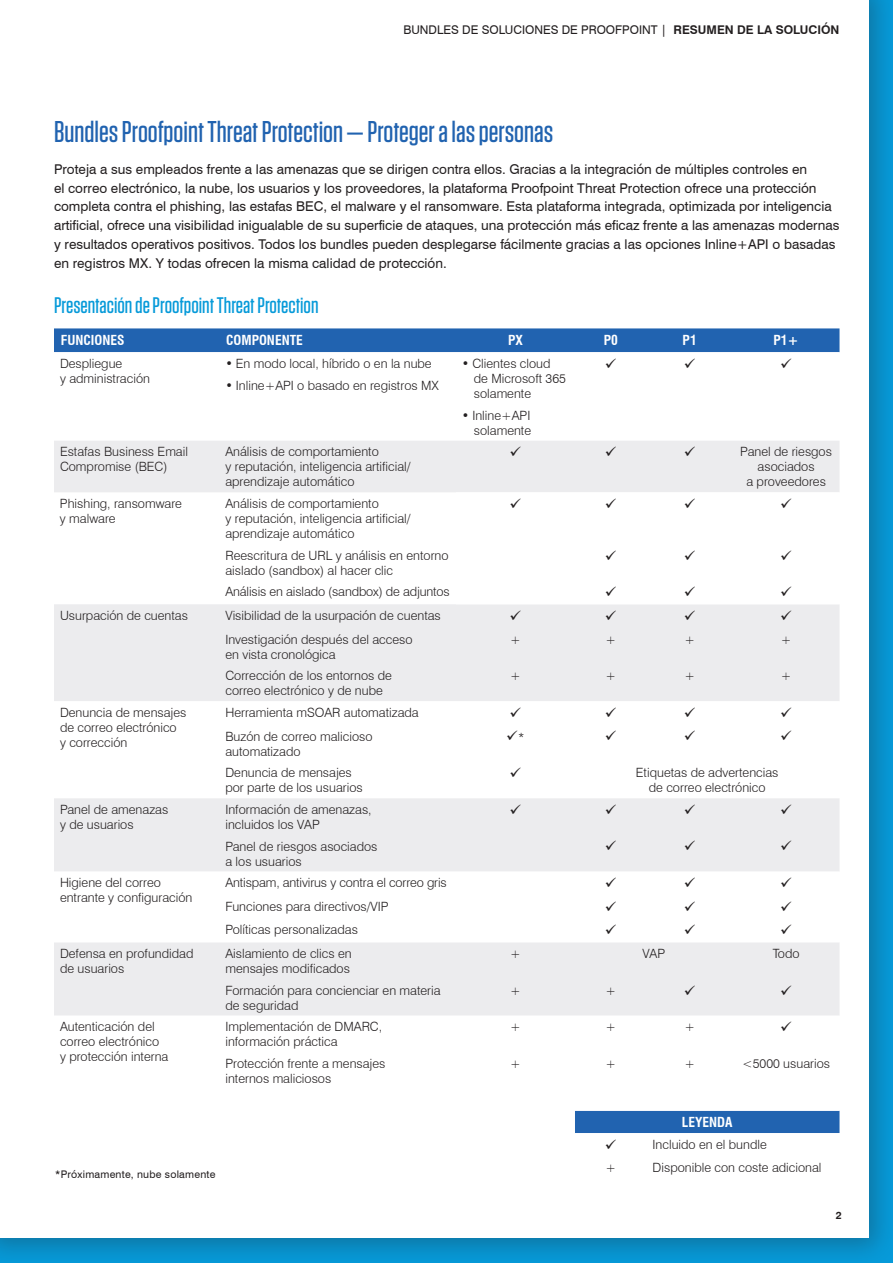
<style>
.page{position:relative;width:893px;height:1263px;background:#fff}
.page>*{position:absolute;margin:0;border:0;box-sizing:border-box;transform-origin:0 0}
.t1{font:500 30px "Tungsten";color:#2163b0}
.t2{font:500 22.5px "Tungsten";color:#069ad9}
.t3{font:13.5px/18.8px "Swiss 721 BT";color:#231f20}
.t4{font:700 condensed 13.5px "Swiss 721 BT";color:#fff}
.t5{font:300 12.75px/15px "Swiss 721 BT";color:#231f20}
.t6{font:12px "Swiss 721 BT";color:#231f20}
.t7{font:10.5px "Swiss 721 BT";letter-spacing:.02em;color:#231f20}
.t8{font:700 10.5px "Swiss 721 BT";color:#231f20}
.s1{font-weight:700}
</style>
<div class="page">
<div style="left:0;top:0;width:893px;height:1263px;background:#231f20;opacity:.3"></div>
<div style="left:0;top:0;width:868px;height:1237px;background:#fff"></div>
<div style="left:54px;top:328px;width:785px;height:24px;background:#2163b0"></div>
<svg style="left:54px;top:441px;width:785px;height:260px;fill:#ececee"></svg>
<svg style="left:219px;top:492px;width:620px;height:209px"></svg>
<svg style="left:54px;top:798px;width:785px;height:335px"></svg>
<svg style="left:511px;top:447px;width:10px;height:9px"></svg>
<svg style="left:606px;top:447px;width:10px;height:9px"></svg>
<svg style="left:685px;top:447px;width:10px;height:9px"></svg>
<svg style="left:511px;top:498px;width:10px;height:10px"></svg>
<svg style="left:606px;top:498px;width:10px;height:10px"></svg>
<svg style="left:685px;top:498px;width:10px;height:10px"></svg>
<svg style="left:781px;top:498px;width:10px;height:10px"></svg>
<svg style="left:606px;top:550px;width:10px;height:10px"></svg>
<svg style="left:685px;top:550px;width:10px;height:10px"></svg>
<svg style="left:781px;top:550px;width:10px;height:10px"></svg>
<svg style="left:606px;top:587px;width:10px;height:9px"></svg>
<svg style="left:685px;top:587px;width:10px;height:9px"></svg>
<svg style="left:781px;top:587px;width:10px;height:9px"></svg>
<svg style="left:511px;top:610px;width:10px;height:10px"></svg>
<svg style="left:606px;top:610px;width:10px;height:10px"></svg>
<svg style="left:685px;top:610px;width:10px;height:10px"></svg>
<svg style="left:781px;top:610px;width:10px;height:10px"></svg>
<svg style="left:511px;top:804px;width:10px;height:10px"></svg>
<svg style="left:606px;top:804px;width:10px;height:10px"></svg>
<svg style="left:685px;top:804px;width:10px;height:10px"></svg>
<svg style="left:781px;top:804px;width:10px;height:10px"></svg>
<svg style="left:606px;top:841px;width:10px;height:10px"></svg>
<svg style="left:685px;top:841px;width:10px;height:10px"></svg>
<svg style="left:781px;top:841px;width:10px;height:10px"></svg>
<svg style="left:606px;top:877px;width:10px;height:10px"></svg>
<svg style="left:685px;top:877px;width:10px;height:10px"></svg>
<svg style="left:781px;top:877px;width:10px;height:10px"></svg>
<svg style="left:606px;top:901px;width:10px;height:10px"></svg>
<svg style="left:685px;top:901px;width:10px;height:10px"></svg>
<svg style="left:781px;top:901px;width:10px;height:10px"></svg>
<svg style="left:606px;top:925px;width:10px;height:9px"></svg>
<svg style="left:685px;top:925px;width:10px;height:9px"></svg>
<svg style="left:781px;top:925px;width:10px;height:9px"></svg>
<svg style="left:685px;top:985px;width:10px;height:10px"></svg>
<svg style="left:781px;top:985px;width:10px;height:10px"></svg>
<svg style="left:781px;top:1021px;width:10px;height:10px"></svg>
<p class="t6" style="left:403px;top:22px;width:437px">BUNDLES DE SOLUCIONES DE PROOFPOINT | <span class="s1">RESUMEN DE LA SOLUCIÓN</span></p>
<h1 class="t1" style="left:54px;top:116px;width:501px">Bundles Proofpoint Threat Protection — Proteger a las personas</h1>
<p class="t3" style="left:54px;top:160px;width:787px">Proteja a sus empleados frente a las amenazas que se dirigen contra ellos. Gracias a la integración de múltiples controles en<br>el correo electrónico, la nube, los usuarios y los proveedores, la plataforma Proofpoint Threat Protection ofrece una protección completa contra el phishing, las estafas BEC, el malware y el ransomware. Esta plataforma integrada, optimizada por inteligencia artificial, ofrece una visibilidad inigualable de su superficie de ataques, una protección más eficaz frente a las amenazas modernas y resultados operativos positivos. Todos los bundles pueden desplegarse fácilmente gracias a las opciones Inline+API o basadas en registros MX. Y todas ofrecen la misma calidad de protección.</p>
<h2 class="t2" style="left:54px;top:294px;width:266px">Presentación de Proofpoint Threat Protection</h2>
<p class="t4" style="left:61px;top:332px;width:65px">FUNCIONES</p>
<p class="t4" style="left:226px;top:332px;width:78px">COMPONENTE</p>
<p class="t4" style="left:508px;top:332px;width:16px">PX</p>
<p class="t4" style="left:604px;top:332px;width:16px">P0</p>
<p class="t4" style="left:683px;top:332px;width:16px">P1</p>
<p class="t4" style="left:773px;top:332px;width:27px">P1+</p>
<p class="t5" style="left:60px;top:356px;width:91px">Despliegue<br>y administración</p>
<p class="t5" style="left:225px;top:356px;width:208px">• En modo local, híbrido o en la nube</p>
<p class="t5" style="left:474px;top:356px;width:94px;text-indent:-12px">• Clientes cloud de Microsoft 365 solamente</p>
<p class="t5" style="left:462px;top:407px;width:71px;text-align:right">• Inline+API solamente</p>
<p class="t5" style="left:225px;top:377px;width:215px">• Inline+API o basado en registros MX</p>
<p class="t5" style="left:60px;top:444px;width:130px">Estafas Business Email<br>Compromise (BEC)</p>
<p class="t5" style="left:225px;top:444px;width:187px">Análisis de comportamiento<br>y reputación, inteligencia artificial/ aprendizaje automático</p>
<p class="t5" style="left:740px;top:444px;width:93px;text-align:center">Panel de riesgos asociados<br>a proveedores</p>
<p class="t5" style="left:60px;top:496px;width:124px">Phishing, ransomware y malware</p>
<p class="t5" style="left:225px;top:496px;width:187px">Análisis de comportamiento<br>y reputación, inteligencia artificial/ aprendizaje automático</p>
<p class="t5" style="left:225px;top:548px;width:225px">Reescritura de URL y análisis en entorno aislado (sandbox) al hacer clic</p>
<p class="t5" style="left:225px;top:584px;width:226px">Análisis en aislado (sandbox) de adjuntos</p>
<p class="t5" style="left:60px;top:608px;width:129px">Usurpación de cuentas</p>
<p class="t5" style="left:225px;top:608px;width:217px">Visibilidad de la usurpación de cuentas</p>
<p class="t5" style="left:225px;top:631px;width:189px">Investigación después del acceso en vista cronológica</p>
<p class="t5" style="left:510px;top:631px;width:12px">+</p>
<p class="t5" style="left:605px;top:631px;width:12px">+</p>
<p class="t5" style="left:684px;top:631px;width:12px">+</p>
<p class="t5" style="left:781px;top:631px;width:12px">+</p>
<p class="t5" style="left:225px;top:668px;width:168px">Corrección de los entornos de correo electrónico y de nube</p>
<p class="t5" style="left:510px;top:668px;width:12px">+</p>
<p class="t5" style="left:605px;top:668px;width:12px">+</p>
<p class="t5" style="left:684px;top:668px;width:12px">+</p>
<p class="t5" style="left:781px;top:668px;width:12px">+</p>
<p class="t5" style="left:60px;top:705px;width:128px">Denuncia de mensajes de correo electrónico<br>y corrección</p>
<p class="t5" style="left:225px;top:705px;width:195px">Herramienta mSOAR automatizada</p>
<p class="t5" style="left:225px;top:728px;width:149px">Buzón de correo malicioso automatizado</p>
<p class="t5" style="left:506px;top:730px;width:20px">✓*</p>
<p class="t5" style="left:225px;top:765px;width:139px">Denuncia de mensajes por parte de los usuarios</p>
<p class="t5" style="left:636px;top:765px;width:144px;text-align:center">Etiquetas de advertencias de correo electrónico</p>
<p class="t5" style="left:60px;top:802px;width:110px">Panel de amenazas y de usuarios</p>
<p class="t5" style="left:225px;top:802px;width:148px">Información de amenazas, incluidos los VAP</p>
<p class="t5" style="left:225px;top:838px;width:154px">Panel de riesgos asociados a los usuarios</p>
<p class="t5" style="left:60px;top:875px;width:134px">Higiene del correo entrante y configuración</p>
<p class="t5" style="left:225px;top:875px;width:223px">Antispam, antivirus y contra el correo gris</p>
<p class="t5" style="left:225px;top:899px;width:165px">Funciones para directivos/VIP</p>
<p class="t5" style="left:225px;top:922px;width:134px">Políticas personalizadas</p>
<p class="t5" style="left:60px;top:946px;width:135px">Defensa en profundidad de usuarios</p>
<p class="t5" style="left:225px;top:946px;width:128px">Aislamiento de clics en mensajes modificados</p>
<p class="t5" style="left:510px;top:946px;width:12px">+</p>
<p class="t5" style="left:643px;top:946px;width:24px">VAP</p>
<p class="t5" style="left:773px;top:946px;width:28px">Todo</p>
<p class="t5" style="left:225px;top:982px;width:217px">Formación para concienciar en materia de seguridad</p>
<p class="t5" style="left:510px;top:982px;width:12px">+</p>
<p class="t5" style="left:605px;top:982px;width:12px">+</p>
<p class="t5" style="left:60px;top:1019px;width:110px">Autenticación del correo electrónico<br>y protección interna</p>
<p class="t5" style="left:225px;top:1019px;width:158px">Implementación de DMARC, información práctica</p>
<p class="t5" style="left:510px;top:1019px;width:12px">+</p>
<p class="t5" style="left:605px;top:1019px;width:12px">+</p>
<p class="t5" style="left:684px;top:1019px;width:12px">+</p>
<p class="t5" style="left:225px;top:1056px;width:162px">Protección frente a mensajes internos maliciosos</p>
<p class="t5" style="left:510px;top:1056px;width:12px">+</p>
<p class="t5" style="left:605px;top:1056px;width:12px">+</p>
<p class="t5" style="left:684px;top:1056px;width:12px">+</p>
<p class="t5" style="left:742px;top:1056px;width:89px">&lt;5000 usuarios</p>
<p class="t4" style="left:682px;top:1114px;width:52px">LEYENDA</p>
<p class="t5" style="left:605px;top:1132px;width:163px;line-height:23.5px">✓ Incluido en el bundle +</p>
<p class="t5" style="left:653px;top:1160px;width:170px">Disponible con coste adicional</p>
<p class="t7" style="left:55px;top:1168px;width:162px">*Próximamente, nube solamente</p>
<p class="t8" style="left:836px;top:1208px;width:7px">2</p>
</div>
